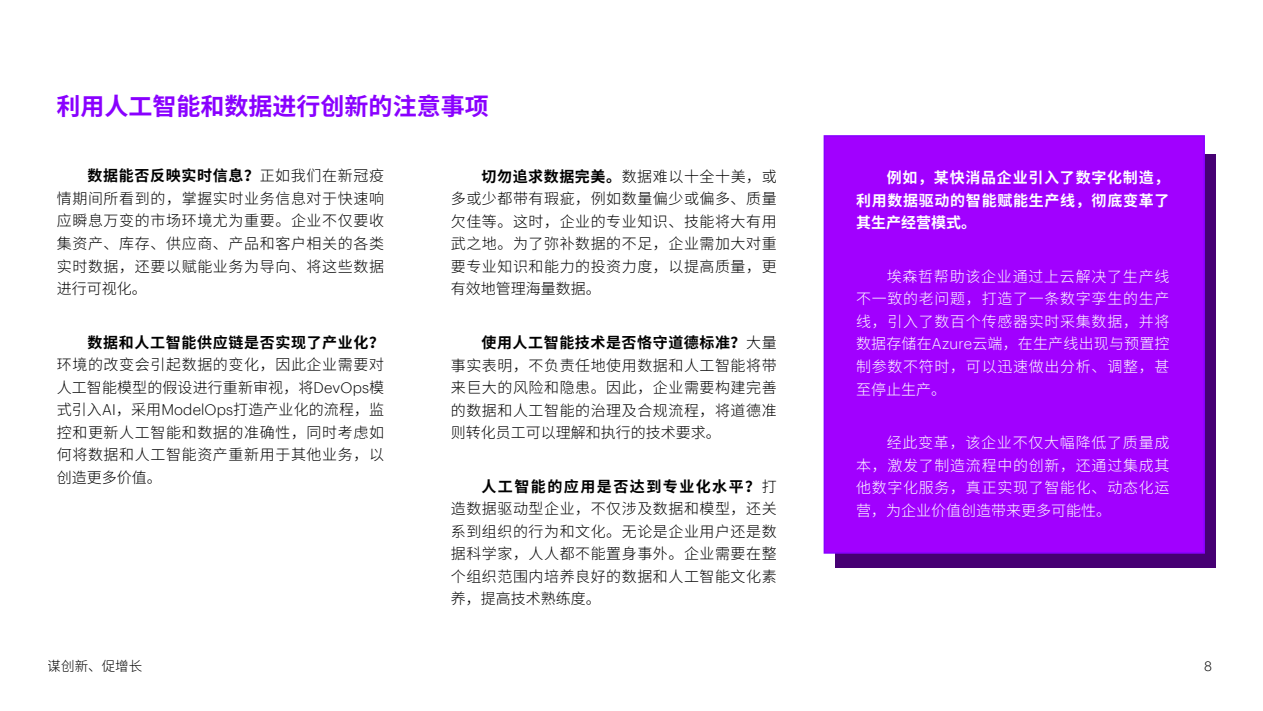
<style>
.page{position:relative;width:1263px;height:711px;background:#fff}
.page>*{position:absolute;margin:0;border:0;box-sizing:border-box;transform-origin:0 0}
.t1{font:700 24px "Source Han Sans CN";color:#8900ff}
.t2{font:300 15px/22.5px "Source Han Sans CN";letter-spacing:.035em;color:#000;text-align:justify}
.t3{font:300 15px/22.5px "Source Han Sans CN";letter-spacing:.045em;color:#fff;text-align:justify}
.t4{font:700 15px/22.5px "Source Han Sans CN";letter-spacing:.045em;color:#fff;text-align:justify}
.t5{font:700 15px "Source Han Sans CN";letter-spacing:.045em;color:#000}
.t6{font:300 13.5px "Source Han Sans CN";color:#000}
.t7{font:300 13.5px "Graphik";color:#000}
.s1{font-weight:700}
.s2{font-family:"Graphik"}
</style>
<div class="page">
<div style="left:835px;top:154px;width:380px;height:412px;background:#460073"></div>
<div style="left:824px;top:135px;width:381px;height:418px;background:#a100ff;border:2px solid #8900ff"></div>
<h1 class="t1" style="left:57px;top:93px;width:434px">利用人工智能和数据进行创新的注意事项</h1>
<p class="t2" style="left:57px;top:165px;width:329px;text-indent:31px"><span class="s1">数据能否反映实时信息？</span>正如我们在新冠疫情期间所看到的，掌握实时业务信息对于快速响应瞬息万变的市场环境尤为重要。企业不仅要收集资产、库存、供应商、产品和客户相关的各类实时数据，还要以赋能业务为导向、将这些数据进行可视化。</p>
<p class="t5" style="left:87px;top:333px;width:298px">数据和人工智能供应链是否实现了产业化？</p>
<p class="t2" style="left:57px;top:353px;width:329px">环境的改变会引起数据的变化，因此企业需要对人工智能模型的假设进行重新审视，将<span class="s2">DevOps</span>模式引入<span class="s2">AI</span>，采用<span class="s2">ModelOps</span>打造产业化的流程，监控和更新人工智能和数据的准确性，同时考虑如何将数据和人工智能资产重新用于其他业务，以创造更多价值。</p>
<p class="t2" style="left:451px;top:165px;width:327px;text-indent:31px"><span class="s1">切勿追求数据完美。</span>数据难以十全十美，或多或少都带有瑕疵，例如数量偏少或偏多、质量欠佳等。这时，企业的专业知识、技能将大有用武之地。为了弥补数据的不足，企业需加大对重要专业知识和能力的投资力度，以提高质量，更有效地管理海量数据。</p>
<p class="t2" style="left:451px;top:331px;width:327px;text-indent:31px"><span class="s1">使用人工智能技术是否恪守道德标准？</span>大量事实表明，不负责任地使用数据和人工智能将带来巨大的风险和隐患。因此，企业需要构建完善的数据和人工智能的治理及合规流程，将道德准则转化员工可以理解和执行的技术要求。</p>
<p class="t2" style="left:451px;top:475px;width:327px;text-indent:31px"><span class="s1">人工智能的应用是否达到专业化水平？</span>打造数据驱动型企业，不仅涉及数据和模型，还关系到组织的行为和文化。无论是企业用户还是数据科学家，人人都不能置身事外。企业需要在整个组织范围内培养良好的数据和人工智能文化素养，提高技术熟练度。</p>
<p class="t4" style="left:856px;top:167px;width:315px;text-indent:31px">例如，某快消品企业引入了数字化制造，利用数据驱动的智能赋能生产线，彻底变革了其生产经营模式。</p>
<p class="t3" style="left:856px;top:265px;width:315px;text-indent:31px">埃森哲帮助该企业通过上云解决了生产线不一致的老问题，打造了一条数字孪生的生产线，引入了数百个传感器实时采集数据，并将数据存储在<span class="s2">Azure</span>云端，在生产线出现与预置控制参数不符时，可以迅速做出分析、调整，甚至停止生产。</p>
<p class="t3" style="left:856px;top:431px;width:315px;text-indent:31px">经此变革，该企业不仅大幅降低了质量成本，激发了制造流程中的创新，还通过集成其他数字化服务，真正实现了智能化、动态化运营，为企业价值创造带来更多可能性。</p>
<p class="t6" style="left:48px;top:657px;width:96px">谋创新、促增长</p>
<p class="t7" style="left:1204px;top:655px;width:9px">8</p>
</div>
